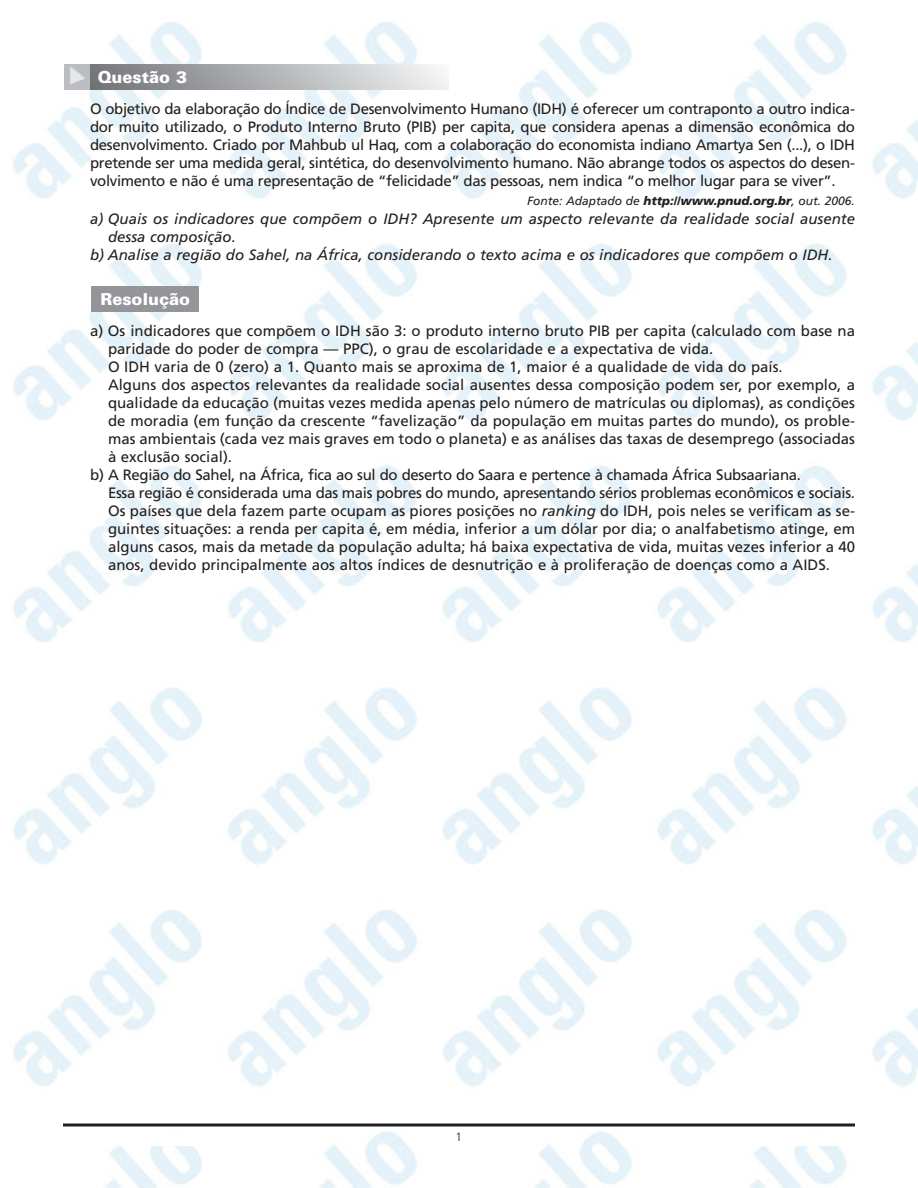
<style>
.page{position:relative;width:918px;height:1188px;background:#fff}
.page>*{position:absolute;margin:0;border:0;box-sizing:border-box;transform-origin:0 0}
.t1{font:900 16.5px "Univers";color:#fff}
.t2{font:15px/18px "Frutiger";color:#231f20;text-align:justify}
.t3{font:italic 15px "Frutiger";color:#231f20}
.t4{font:15px "Frutiger";letter-spacing:-.02em;color:#231f20}
.t5{font:italic 12px "Frutiger";color:#231f20}
.t6{font:300 12px "Frutiger";color:#231f20}
.s1{font-weight:900}
.s2{font-style:italic}
</style>
<div class="page">
<img style="left:13px;top:22px;width:905px;height:1166px">
<hr style="left:63px;top:1124px;width:792px;height:2px;background:#231f20">
<div style="left:63px;top:1131px;width:144px;height:15px;background:#fff"></div>
<div style="left:747px;top:1131px;width:108px;height:15px;background:#fff"></div>
<div style="left:92px;top:287px;width:108px;height:25px;background:#939598"></div>
<div style="left:89px;top:64px;width:360px;height:26px;background:linear-gradient(to right,#717376,#f3f4f5)"></div>
<div style="left:64px;top:64px;width:26px;height:26px;background:#bbbdc0"></div>
<p class="t1" style="left:98px;top:71px;width:91px">Questão 3</p>
<p class="t2" style="left:90px;top:101px;width:767px">O objetivo da elaboração do Índice de Desenvolvimento Humano (IDH) é oferecer um contraponto a outro indica&shy;dor muito utilizado, o Produto Interno Bruto (PIB) per capita, que considera apenas a dimensão econômica do desenvolvimento. Criado por Mahbub ul Haq, com a colaboração do economista indiano Amartya Sen (...), o IDH pretende ser uma medida geral, sintética, do desenvolvimento humano. Não abrange todos os aspectos do desen&shy;volvimento e não é uma representação de “felicidade” das pessoas, nem indica “o melhor lugar para se viver”.</p>
<p class="t5" style="left:527px;top:196px;width:329px">Fonte: Adaptado de <span class="s1">http://www.pnud.org.br</span>, out. 2006.</p>
<p class="t3" style="left:90px;top:213px;width:767px">a) Quais os indicadores que compõem o IDH? Apresente um aspecto relevante da realidade social ausente</p>
<p class="t3" style="left:108px;top:231px;width:129px">dessa composição.</p>
<p class="t3" style="left:90px;top:249px;width:744px">b) Analise a região do Sahel, na África, considerando o texto acima e os indicadores que compõem o IDH.</p>
<p class="t1" style="left:100px;top:293px;width:91px">Resolução</p>
<p class="t2" style="left:90px;top:323px;width:767px">a) Os indicadores que compõem o IDH são 3: o produto interno bruto PIB per capita (calculado com base na</p>
<p class="t2" style="left:108px;top:341px;width:607px">paridade do poder de compra — PPC), o grau de escolaridade e a expectativa de vida.</p>
<p class="t2" style="left:108px;top:359px;width:676px">O IDH varia de 0 (zero) a 1. Quanto mais se aproxima de 1, maior é a qualidade de vida do país.</p>
<p class="t2" style="left:108px;top:377px;width:749px">Alguns dos aspectos relevantes da realidade social ausentes dessa composição podem ser, por exemplo, a</p>
<p class="t2" style="left:108px;top:395px;width:749px">qualidade da educação (muitas vezes medida apenas pelo número de matrículas ou diplomas), as condições</p>
<p class="t2" style="left:108px;top:413px;width:749px">de moradia (em função da crescente “favelização” da população em muitas partes do mundo), os proble-</p>
<p class="t2" style="left:108px;top:431px;width:749px">mas ambientais (cada vez mais graves em todo o planeta) e as análises das taxas de desemprego (associadas</p>
<p class="t2" style="left:108px;top:449px;width:126px">à exclusão social).</p>
<p class="t4" style="left:90px;top:469px;width:713px">b) A Região do Sahel, na África, fica ao sul do deserto do Saara e pertence à chamada África Subsaariana.</p>
<p class="t4" style="left:108px;top:487px;width:749px">Essa região é considerada uma das mais pobres do mundo, apresentando sérios problemas econômicos e sociais.</p>
<p class="t2" style="left:108px;top:503px;width:749px">Os países que dela fazem parte ocupam as piores posições no <span class="s2">ranking</span> do IDH, pois neles se verificam as se-</p>
<p class="t2" style="left:108px;top:521px;width:749px">guintes situações: a renda per capita é, em média, inferior a um dólar por dia; o analfabetismo atinge, em</p>
<p class="t2" style="left:108px;top:539px;width:749px">alguns casos, mais da metade da população adulta; há baixa expectativa de vida, muitas vezes inferior a 40</p>
<p class="t2" style="left:108px;top:557px;width:724px">anos, devido principalmente aos altos índices de desnutrição e à proliferação de doenças como a AIDS.</p>
<p class="t6" style="left:456px;top:1132px;width:8px">1</p>
</div>
